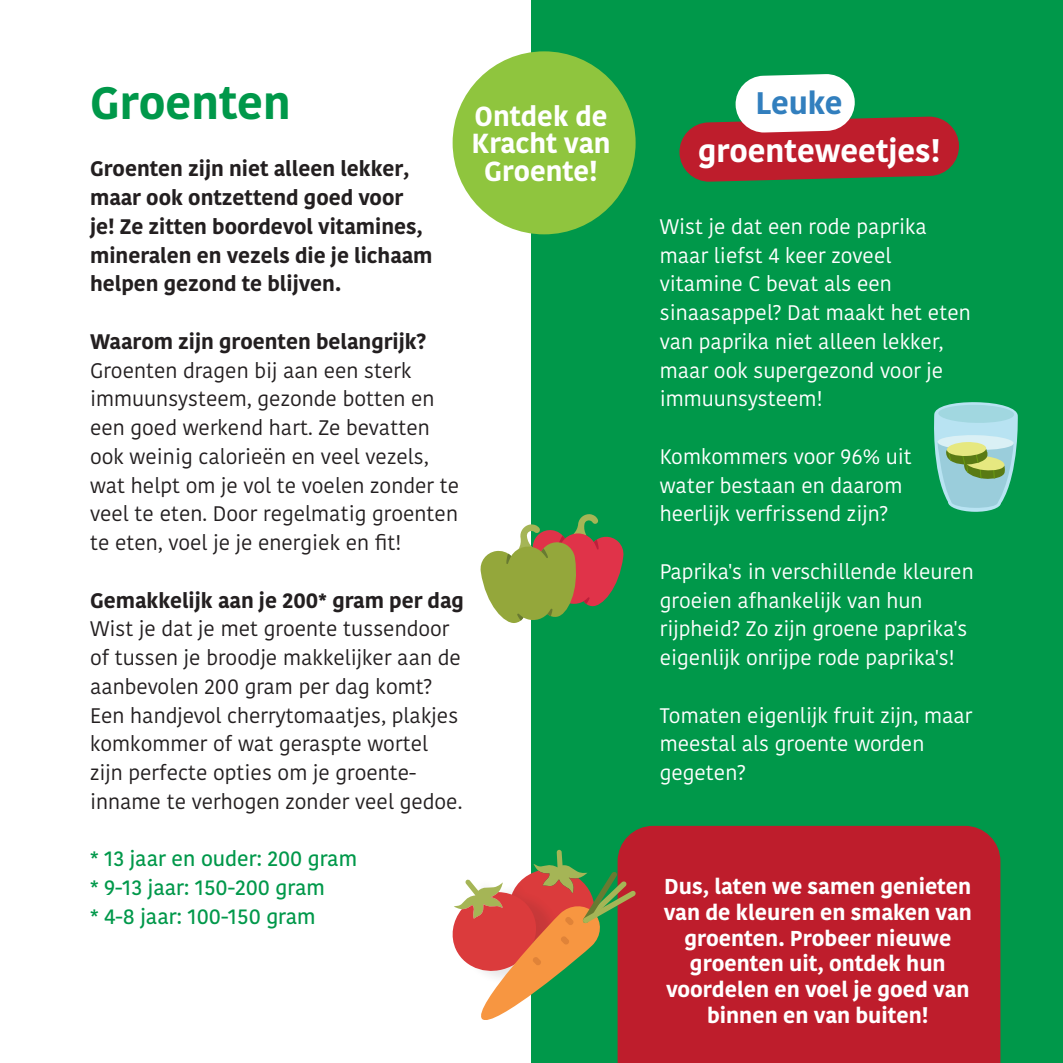
<style>
.page{position:relative;width:1063px;height:1063px;background:#fff}
.page>*{position:absolute;margin:0;border:0;box-sizing:border-box;transform-origin:0 0}
.t1{font:700 45.25px "Kohinoor";color:#00984a}
.t2{font:700 31px "Kohinoor";color:#fff}
.t3{font:700 31px "Kohinoor";color:#327fbe}
.t4{font:700 27.5px/27.5px "Kohinoor";color:#fff;text-align:center}
.t5{font:700 21.5px/25.8px "Kohinoor";color:#fff;text-align:center}
.t6{font:21px/28.8px "Kohinoor";color:#231f20}
.t7{font:21px/28.8px "Kohinoor";color:#fff}
.t8{font:700 21px/28.8px "Kohinoor";color:#231f20}
.t9{font:500 21px "Kohinoor";color:#00984a}
</style>
<div class="page">
<div style="left:531px;top:0;width:532px;height:1063px;background:#00984a"></div>
<div style="left:618px;top:826px;width:382px;height:237px;background:#be1d2c"></div>
<svg style="left:480px;top:514px;width:144px;height:109px"></svg>
<svg style="left:934px;top:402px;width:84px;height:110px;background:#8dc9ba"></svg>
<div style="left:947px;top:442px;width:39px;height:14px;background:#e6e880;border-radius:50%"></div>
<svg style="left:452px;top:850px;width:184px;height:180px"></svg>
<div style="left:453px;top:51px;width:183px;height:183px;background:#8fc53e;border-radius:50%"></div>
<svg style="left:679px;top:74px;width:280px;height:108px"></svg>
<p class="t1" style="left:90px;top:73px;width:202px">Groenten</p>
<p class="t8" style="left:90px;top:155px;width:344px">Groenten zijn niet alleen lekker, maar ook ontzettend goed voor je! Ze zitten boordevol vitamines, mineralen en vezels die je lichaam helpen gezond te blijven.</p>
<p class="t4" style="left:472px;top:103px;width:140px">Ontdek de<br>Kracht van<br>Groente!</p>
<p class="t8" style="left:90px;top:327px;width:338px">Waarom zijn groenten belangrijk?</p>
<p class="t6" style="left:90px;top:356px;width:371px">Groenten dragen bij aan een sterk immuunsysteem, gezonde botten en een goed werkend hart. Ze bevatten ook weinig calorieën en veel vezels, wat helpt om je vol te voelen zonder te veel te eten. Door regelmatig groenten te eten, voel je je energiek en fit!</p>
<p class="t8" style="left:90px;top:586px;width:376px">Gemakkelijk aan je 200* gram per dag</p>
<p class="t6" style="left:90px;top:615px;width:374px">Wist je dat je met groente tussendoor of tussen je broodje makkelijker aan de aanbevolen 200 gram per dag komt?<br>Een handjevol cherrytomaatjes, plakjes komkommer of wat geraspte wortel zijn perfecte opties om je groente&shy;inname te verhogen zonder veel gedoe.</p>
<p class="t9" style="left:90px;top:846px;width:269px">* 13 jaar en ouder: 200 gram</p>
<p class="t9" style="left:90px;top:874px;width:236px">* 9-13 jaar: 150-200 gram</p>
<p class="t9" style="left:90px;top:903px;width:227px">* 4-8 jaar: 100-150 gram</p>
<p class="t3" style="left:755px;top:82px;width:89px">Leuke</p>
<p class="t2" style="left:698px;top:130px;width:244px">groenteweetjes!</p>
<p class="t7" style="left:660px;top:212px;width:313px">Wist je dat een rode paprika maar liefst 4 keer zoveel vitamine C bevat als een sinaasappel? Dat maakt het eten van paprika niet alleen lekker, maar ook supergezond voor je immuunsysteem!</p>
<p class="t7" style="left:660px;top:442px;width:254px">Komkommers voor 96% uit water bestaan en daarom heerlijk verfrissend zijn?</p>
<p class="t7" style="left:660px;top:557px;width:315px">Paprika's in verschillende kleuren groeien afhankelijk van hun rijpheid? Zo zijn groene paprika's eigenlijk onrijpe rode paprika's!</p>
<p class="t7" style="left:660px;top:701px;width:314px">Tomaten eigenlijk fruit zijn, maar meestal als groente worden gegeten?</p>
<p class="t5" style="left:664px;top:874px;width:310px">Dus, laten we samen genieten van de kleuren en smaken van groenten. Probeer nieuwe groenten uit, ontdek hun voordelen en voel je goed van binnen en van buiten!</p>
</div>
